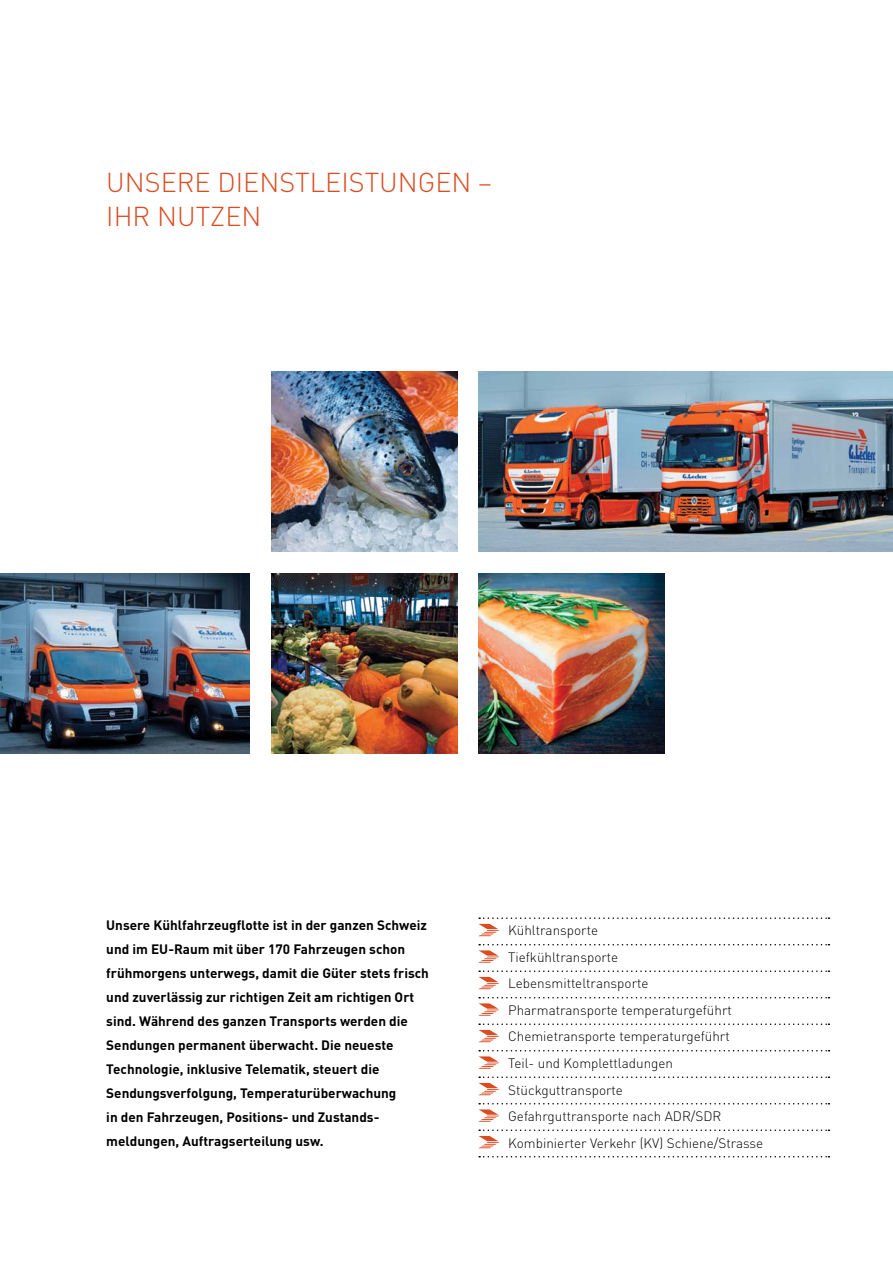
<style>
.page{position:relative;width:893px;height:1263px;background:#fff}
.page>*{position:absolute;margin:0;border:0;box-sizing:border-box;transform-origin:0 0}
.t1{font:300 27px "DIN";color:#da4c22}
.t2{font:700 13.5px/24px "DIN";color:#000}
.Aufzählungen{font:300 13.5px "DIN";color:#000}
</style>
<div class="page">
<svg style="left:479px;top:1156px;width:350px;height:1px"></svg>
<svg style="left:478px;top:917px;width:351px;height:19px"></svg>
<svg style="left:478px;top:944px;width:351px;height:19px"></svg>
<svg style="left:478px;top:970px;width:351px;height:19px"></svg>
<svg style="left:478px;top:997px;width:351px;height:19px"></svg>
<svg style="left:478px;top:1023px;width:351px;height:19px"></svg>
<svg style="left:478px;top:1050px;width:351px;height:19px"></svg>
<svg style="left:478px;top:1076px;width:351px;height:19px"></svg>
<svg style="left:478px;top:1103px;width:351px;height:19px"></svg>
<svg style="left:478px;top:1129px;width:351px;height:19px"></svg>
<img style="left:271px;top:573px;width:186px;height:180px">
<img style="left:0;top:573px;width:250px;height:180px">
<img style="left:271px;top:372px;width:186px;height:180px">
<img style="left:478px;top:372px;width:415px;height:180px">
<img style="left:478px;top:573px;width:186px;height:180px">
<p class="t1" style="left:106px;top:165px;width:387px">UNSERE DIENSTLEISTUNGEN –</p>
<p class="t1" style="left:106px;top:200px;width:157px">IHR NUTZEN</p>
<p class="t2" style="left:106px;top:912px;width:324px">Unsere Kühlfahrzeugflotte ist in der ganzen Schweiz und im EU-Raum mit über 170 Fahrzeugen schon frühmorgens unterwegs, damit die Güter stets frisch und zuverlässig zur richtigen Zeit am richtigen Ort sind. Während des ganzen Transports werden die Sendungen permanent überwacht. Die neueste Technologie, inklusive Telematik, steuert die Sendungsverfolgung, Temperaturüberwachung<br>in den Fahrzeugen, Positions- und Zustands&shy;meldungen, Auftragserteilung usw.</p>
<p class="Aufzählungen" style="left:508px;top:922px;width:91px">Kühltransporte</p>
<p class="Aufzählungen" style="left:508px;top:949px;width:112px">Tiefkühltransporte</p>
<p class="Aufzählungen" style="left:508px;top:975px;width:142px">Lebensmitteltransporte</p>
<p class="Aufzählungen" style="left:508px;top:1002px;width:225px">Pharmatransporte temperaturgeführt</p>
<p class="Aufzählungen" style="left:508px;top:1028px;width:223px">Chemietransporte temperaturgeführt</p>
<p class="Aufzählungen" style="left:508px;top:1055px;width:167px">Teil- und Komplettladungen</p>
<p class="Aufzählungen" style="left:508px;top:1081px;width:116px">Stückguttransporte</p>
<p class="Aufzählungen" style="left:508px;top:1108px;width:215px">Gefahrguttransporte nach ADR/SDR</p>
<p class="Aufzählungen" style="left:508px;top:1134px;width:257px">Kombinierter Verkehr (KV) Schiene/Strasse</p>
</div>
